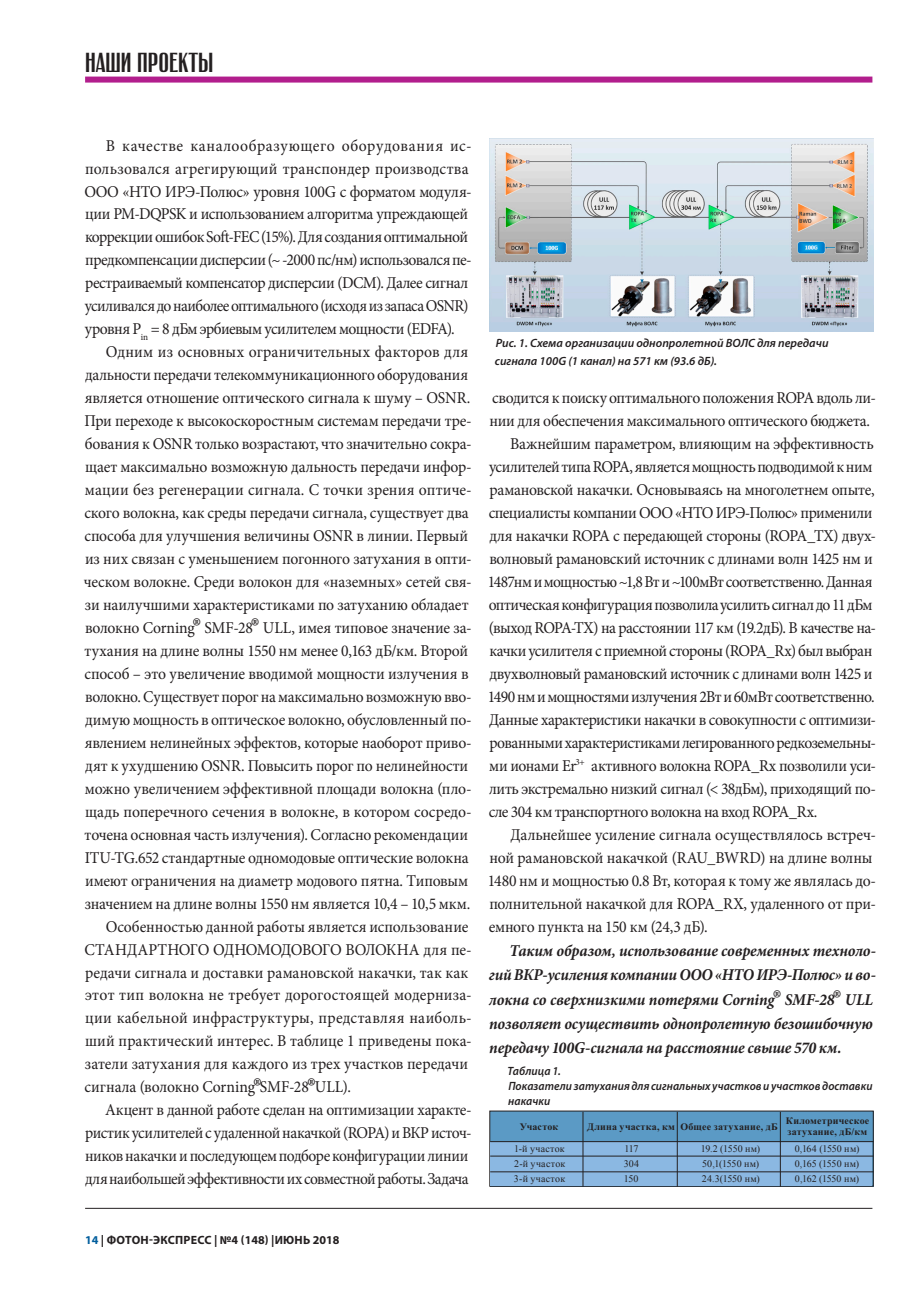
<style>
.page{position:relative;width:915px;height:1306px;background:#fff}
.page>*{position:absolute;margin:0;border:0;box-sizing:border-box;transform-origin:0 0}
.t1{font:27px "Rubrica C";color:#231f20}
.t2{font:16.5px/23px "Minion Pro";letter-spacing:-.02em;color:#231f20;scale:.95 1}
.t3{font:16.5px "Minion Pro";letter-spacing:-.02em;color:#231f20;scale:.94 1}
.t4{font:italic 700 16.5px/24.2px "Minion Pro";letter-spacing:-.01em;color:#231f20;scale:.95 1}
.t5{font:16.5px "Minion Pro";color:#231f20;scale:.95 1}
.t6{font:16.5px "Minion Pro";letter-spacing:.005em;color:#231f20;scale:.95 1}
.t7{font:16.5px "Minion Pro";letter-spacing:.015em;color:#231f20;scale:.95 1}
.t8{font:16.5px "Minion Pro";letter-spacing:.01em;color:#231f20;scale:.95 1}
.t9{font:16.5px "Minion Pro";letter-spacing:.02em;color:#231f20;scale:.95 1}
.t10{font:16.5px "Minion Pro";letter-spacing:-.04em;color:#231f20;scale:.95 1}
.t11{font:italic 600 12px/18px "Myriad Pro";color:#231f20}
.t12{font:italic 600 12px/15px "Myriad Pro";color:#231f20;scale:.95 1}
.t13{font:700 12px "Myriad Pro";letter-spacing:.015em;color:#231f20}
.t14{font:10.05px/15px "Times New Roman";letter-spacing:.005em;color:#231f20;text-align:justify}
.t15{font:700 10.05px/10.5px "Times New Roman Cyr";letter-spacing:.02em;color:#231f20}
.s1{font-size:28.5px}
.s2{font-weight:400;font-style:normal;font-size:28.5px}
.s3{color:#005d9c}
</style>
<div class="page">
<hr style="left:85px;top:1207px;width:787px;height:1px;background:#231f20">
<div style="left:85px;top:77px;width:787px;height:6px;background:#b21e8d"></div>
<img style="left:489px;top:139px;width:383px;height:192px">
<div style="left:489px;top:1111px;width:384px;height:75px;background:#5b9ac5"></div>
<div style="left:490px;top:1142px;width:381px;height:43px;background:#8bb8e2"></div>
<hr style="left:676px;top:1111px;width:1px;height:75px;background:#231f20">
<hr style="left:582px;top:1111px;width:1px;height:75px;background:#231f20">
<hr style="left:779px;top:1111px;width:1px;height:75px;background:#231f20">
<hr style="left:490px;top:1141px;width:383px;height:1px;background:#231f20">
<hr style="left:490px;top:1171px;width:383px;height:1px;background:#231f20">
<hr style="left:490px;top:1155px;width:383px;height:1px;background:#231f20">
<h1 class="t1" style="left:85px;top:49px;width:130px">НАШИ ПРОЕКТЫ</h1>
<p class="t2" style="left:84px;top:134px;width:409px;text-indent:21px">В качестве каналообразующего оборудования ис&shy;пользовался агрегирующий транспондер производства ООО «НТО ИРЭ-Полюс» уровня 100G с форматом модуля&shy;ции PM-DQPSK и использованием алгоритма упреждающей коррекции ошибок Soft-FEC (15%). Для создания оптимальной предкомпенсации дисперсии (~ -2000 пс/нм) использовался пе&shy;рестраиваемый компенсатор дисперсии (DCM). Далее сигнал усиливался до наиболее оптимального (исходя из запаса OSNR) уровня P<sub>in</sub> = 8 дБм эрбиевым усилителем мощности (EDFA).</p>
<p class="t7" style="left:106px;top:341px;width:383px">Одним из основных ограничительных факторов для</p>
<p class="t3" style="left:85px;top:364px;width:409px">дальности передачи телекоммуникационного оборудования</p>
<p class="t2" style="left:85px;top:386px;width:407px">является отношение оптического сигнала к шуму – OSNR.</p>
<p class="t2" style="left:85px;top:409px;width:409px">При переходе к высокоскоростным системам передачи тре-</p>
<p class="t2" style="left:85px;top:432px;width:409px">бования к OSNR только возрастают, что значительно сокра-</p>
<p class="t2" style="left:85px;top:455px;width:408px">щает максимально возможную дальность передачи инфор-</p>
<p class="t8" style="left:85px;top:479px;width:408px">мации без регенерации сигнала. С точки зрения оптиче-</p>
<p class="t2" style="left:84px;top:501px;width:406px">ского волокна, как среды передачи сигнала, существует два</p>
<p class="t2" style="left:84px;top:524px;width:405px">способа для улучшения величины OSNR в линии. Первый</p>
<p class="t2" style="left:85px;top:547px;width:408px">из них связан с уменьшением погонного затухания в опти-</p>
<p class="t2" style="left:84px;top:570px;width:409px">ческом волокне. Среди волокон для «наземных» сетей свя-</p>
<p class="t2" style="left:85px;top:593px;width:405px">зи наилучшими характеристиками по затуханию обладает</p>
<p class="t2" style="left:85px;top:616px;width:408px">волокно Corning<span class="s1">®</span> SMF-28<span class="s1">®</span> ULL, имея типовое значение за-</p>
<p class="t2" style="left:85px;top:639px;width:405px">тухания на длине волны 1550 нм менее 0,163 дБ/км. Второй</p>
<p class="t2" style="left:84px;top:662px;width:406px">способ – это увеличение вводимой мощности излучения в</p>
<p class="t3" style="left:85px;top:685px;width:413px">волокно. Существует порог на максимально возможную вво-</p>
<p class="t2" style="left:85px;top:708px;width:408px">димую мощность в оптическое волокно, обусловленный по-</p>
<p class="t2" style="left:85px;top:731px;width:409px">явлением нелинейных эффектов, которые наоборот приво-</p>
<p class="t2" style="left:85px;top:754px;width:404px">дят к ухудшению OSNR. Повысить порог по нелинейности</p>
<p class="t2" style="left:85px;top:777px;width:408px">можно увеличением эффективной площади волокна (пло-</p>
<p class="t5" style="left:85px;top:800px;width:408px">щадь поперечного сечения в волокне, в котором сосредо-</p>
<p class="t2" style="left:85px;top:823px;width:405px">точена основная часть излучения). Согласно рекомендации</p>
<p class="t2" style="left:85px;top:846px;width:405px">ITU-TG.652 стандартные одномодовые оптические волокна</p>
<p class="t2" style="left:85px;top:869px;width:404px">имеют ограничения на диаметр модового пятна. Типовым</p>
<p class="t2" style="left:85px;top:891px;width:407px">значением на длине волны 1550 нм является 10,4 – 10,5 мкм.</p>
<p class="t5" style="left:106px;top:915px;width:383px">Особенностью данной работы является использование</p>
<p class="t2" style="left:84px;top:937px;width:409px">СТАНДАРТНОГО ОДНОМОДОВОГО ВОЛОКНА для пе-</p>
<p class="t5" style="left:85px;top:961px;width:404px">редачи сигнала и доставки рамановской накачки, так как</p>
<p class="t7" style="left:85px;top:984px;width:408px">этот тип волокна не требует дорогостоящей модерниза-</p>
<p class="t9" style="left:85px;top:1007px;width:408px">ции кабельной инфраструктуры, представляя наиболь-</p>
<p class="t6" style="left:85px;top:1030px;width:408px">ший практический интерес. В таблице 1 приведены пока-</p>
<p class="t6" style="left:85px;top:1053px;width:405px">затели затухания для каждого из трех участков передачи</p>
<p class="t5" style="left:84px;top:1076px;width:282px">сигнала (волокно Corning<span class="s1">®</span>SMF-28<span class="s1">®</span>ULL).</p>
<p class="t2" style="left:105px;top:1098px;width:387px">Акцент в данной работе сделан на оптимизации характе-</p>
<p class="t3" style="left:85px;top:1121px;width:412px">ристик усилителей с удаленной накачкой (ROPA) и ВКР источ-</p>
<p class="t3" style="left:85px;top:1144px;width:409px">ников накачки и последующем подборе конфигурации линии</p>
<p class="t3" style="left:85px;top:1167px;width:409px">для наибольшей эффективности их совместной работы. Задача</p>
<p class="t11" style="left:495px;top:334px;width:335px">Рис. 1. Схема организации однопролетной ВОЛС для передачи сигнала 100G (1 канал) на 571 км (93.6 дБ).</p>
<p class="t2" style="left:492px;top:386px;width:405px">сводится к поиску оптимального положения ROPA вдоль ли-</p>
<p class="t2" style="left:489px;top:409px;width:402px">нии для обеспечения максимального оптического бюджета.</p>
<p class="t2" style="left:510px;top:432px;width:384px">Важнейшим параметром, влияющим на эффективность</p>
<p class="t2" style="left:489px;top:455px;width:405px">усилителей типа ROPA, является мощность подводимой к ним</p>
<p class="t2" style="left:489px;top:478px;width:407px">рамановской накачки. Основываясь на многолетнем опыте,</p>
<p class="t2" style="left:488px;top:501px;width:405px">специалисты компании ООО «НТО ИРЭ-Полюс» применили</p>
<p class="t2" style="left:489px;top:524px;width:408px">для накачки ROPA с передающей стороны (ROPA_TX) двух-</p>
<p class="t2" style="left:489px;top:547px;width:405px">волновый рамановский источник с длинами волн 1425 нм и</p>
<p class="t3" style="left:488px;top:570px;width:410px">1487нм и мощностью ~1,8 Вт и ~100мВт соответственно. Данная</p>
<p class="t3" style="left:488px;top:593px;width:409px">оптическая конфигурация позволила усилить сигнал до 11 дБм</p>
<p class="t2" style="left:489px;top:616px;width:409px">(выход ROPA-TX) на расстоянии 117 км (19.2дБ). В качестве на-</p>
<p class="t2" style="left:489px;top:639px;width:405px">качки усилителя с приемной стороны (ROPA_Rx) был выбран</p>
<p class="t2" style="left:489px;top:662px;width:404px">двухволновый рамановский источник с длинами волн 1425 и</p>
<p class="t2" style="left:488px;top:685px;width:408px">1490 нм и мощностями излучения 2Вт и 60мВт соответственно.</p>
<p class="t2" style="left:489px;top:708px;width:409px">Данные характеристики накачки в совокупности с оптимизи-</p>
<p class="t2" style="left:489px;top:731px;width:408px">рованными характеристиками легированного редкоземельны-</p>
<p class="t2" style="left:489px;top:754px;width:408px">ми ионами Er<sup>3+</sup> активного волокна ROPA_Rx позволили уси-</p>
<p class="t2" style="left:489px;top:777px;width:408px">лить экстремально низкий сигнал (&lt; 38дБм), приходящий по-</p>
<p class="t10" style="left:488px;top:800px;width:347px">сле 304 км транспортного волокна на вход ROPA_Rx.</p>
<p class="t5" style="left:510px;top:823px;width:386px">Дальнейшее усиление сигнала осуществлялось встреч-</p>
<p class="t2" style="left:489px;top:846px;width:405px">ной рамановской накачкой (RAU_BWRD) на длине волны</p>
<p class="t2" style="left:488px;top:869px;width:410px">1480 нм и мощностью 0.8 Вт, которая к тому же являлась до-</p>
<p class="t2" style="left:489px;top:891px;width:408px">полнительной накачкой для ROPA_RX, удаленного от при-</p>
<p class="t2" style="left:488px;top:914px;width:232px">емного пункта на 150 км (24,3 дБ).</p>
<p class="t4" style="left:489px;top:938px;width:409px;text-indent:20px">Таким образом, использование современных техноло&shy;гий ВКР-усиления компании ООО «НТО ИРЭ-Полюс» и во&shy;локна со сверхнизкими потерями Corning<span class="s2">®</span> SMF-28<span class="s2">®</span> ULL позволяет осуществить однопролетную безошибочную передачу 100G-сигнала на расстояние свыше 570 км.</p>
<p class="t12" style="left:507px;top:1063px;width:385px">Таблица 1.<br>Показатели затухания для сигнальных участков и участков доставки накачки</p>
<p class="t15" style="left:519px;top:1121px;width:40px">Участок</p>
<p class="t15" style="left:587px;top:1121px;width:192px">Длина участка, км Общее затухание, дБ</p>
<p class="t15" style="left:785px;top:1115px;width:85px">Километрическое затухание, дБ/км</p>
<p class="t14" style="left:513px;top:1140px;width:53px">1-й участок 2-й участок 3-й участок</p>
<p class="t14" style="left:623px;top:1140px;width:17px">117<br>304<br>150</p>
<p class="t14" style="left:700px;top:1140px;width:61px">19.2 (1550 нм)<br>50,1(1550 нм)<br>24.3(1550 нм)</p>
<p class="t14" style="left:794px;top:1140px;width:66px">0,164 (1550 нм)<br>0,165 (1550 нм)<br>0,162 (1550 нм)</p>
<p class="t13" style="left:85px;top:1232px;width:256px"><span class="s3">14</span> | ФОТОН-ЭКСПРЕСС | №4 (148) |ИЮНЬ 2018</p>
</div>
